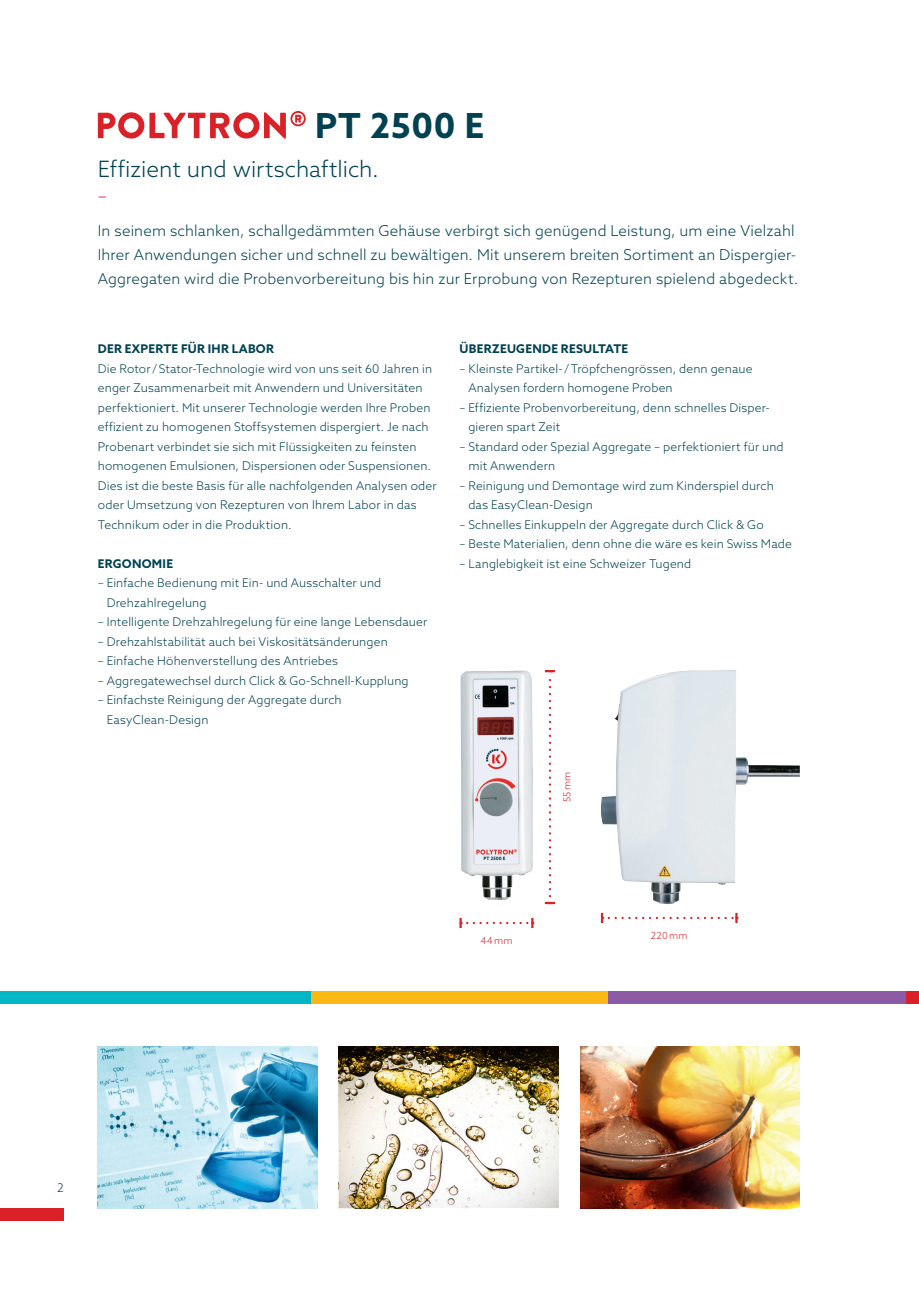
<style>
.page{position:relative;width:919px;height:1289px;background:#fff}
.page>*{position:absolute;margin:0;border:0;box-sizing:border-box;transform-origin:0 0}
.t1{font:700 34.5px "Azo Sans";letter-spacing:.02em;color:#004251}
.t2{font:300 22.5px "Azo Sans";color:#004251}
.t3{font:300 18px "Azo Sans";color:#da2128}
.t4{font:300 15px/24px "Azo Sans";letter-spacing:.01em;color:#004251}
.t5{font:300 12px/19.5px "Azo Sans";letter-spacing:.01em;color:#004251}
.t6{font:700 12px "Azo Sans";letter-spacing:.02em;color:#004251}
.t7{font:300 9.75px "Azo Sans";letter-spacing:.02em;color:#da2128}
</style>
<div class="page">
<svg style="left:98px;top:111px;width:208px;height:27px"></svg>
<div style="left:310px;top:991px;width:298px;height:12px;background:#fcb814"></div>
<div style="left:608px;top:991px;width:298px;height:12px;background:#8d5ba6"></div>
<div style="left:906px;top:991px;width:12px;height:12px;background:#da2128"></div>
<div style="left:0;top:991px;width:310px;height:12px;background:#00b7c5"></div>
<img style="left:460px;top:670px;width:73px;height:230px">
<img style="left:601px;top:670px;width:198px;height:234px">
<svg style="left:601px;top:912px;width:136px;height:11px"></svg>
<svg style="left:459px;top:918px;width:2px;height:10px"></svg>
<svg style="left:467px;top:918px;width:66px;height:10px"></svg>
<svg style="left:545px;top:670px;width:10px;height:234px"></svg>
<div style="left:0;top:1208px;width:64px;height:12px;background:#da2128"></div>
<img style="left:98px;top:1046px;width:219px;height:162px">
<img style="left:580px;top:1046px;width:219px;height:162px">
<img style="left:339px;top:1046px;width:219px;height:162px">
<h1 class="t1" style="left:315px;top:103px;width:170px">PT 2500 E</h1>
<h2 class="t2" style="left:98px;top:154px;width:282px">Effizient und wirtschaftlich.</h2>
<h3 class="t3" style="left:98px;top:184px;width:10px">–</h3>
<p class="t4" style="left:98px;top:218px;width:701px">In seinem schlanken, schallgedämmten Gehäuse verbirgt sich genügend Leistung, um eine Vielzahl<br>Ihrer Anwendungen sicher und schnell zu bewältigen. Mit unserem breiten Sortiment an Dispergier-<br>Aggregaten wird die Probenvorbereitung bis hin zur Erprobung von Rezepturen spielend abgedeckt.</p>
<p class="t6" style="left:98px;top:341px;width:177px">DER EXPERTE FÜR IHR LABOR</p>
<p class="t5" style="left:98px;top:358px;width:340px">Die Rotor /Stator-Technologie wird von uns seit 60 Jahren in enger Zusammenarbeit mit Anwendern und Universitäten perfektioniert. Mit unserer Technologie werden Ihre Proben effizient zu homogenen Stoffsystemen dispergiert. Je nach Probenart verbindet sie sich mit Flüssigkeiten zu feinsten homogenen Emulsionen, Dispersionen oder Suspensionen.<br>Dies ist die beste Basis für alle nachfolgenden Analysen oder oder Umsetzung von Rezepturen von Ihrem Labor in das Technikum oder in die Produktion.</p>
<p class="t6" style="left:98px;top:555px;width:77px">ERGONOMIE</p>
<p class="t5" style="left:107px;top:573px;width:276px;text-indent:-9px">– Einfache Bedienung mit Ein- und Ausschalter und<br>Drehzahlregelung</p>
<p class="t5" style="left:98px;top:612px;width:331px">– Intelligente Drehzahlregelung für eine lange Lebensdauer</p>
<p class="t5" style="left:98px;top:631px;width:291px">– Drehzahlstabilität auch bei Viskositätsänderungen</p>
<p class="t5" style="left:98px;top:651px;width:242px">– Einfache Höhenverstellung des Antriebes</p>
<p class="t5" style="left:98px;top:670px;width:312px">– Aggregatewechsel durch Click &amp; Go-Schnell-Kupplung</p>
<p class="t5" style="left:107px;top:690px;width:236px;text-indent:-9px">– Einfachste Reinigung der Aggregate durch<br>EasyClean-Design</p>
<p class="t6" style="left:459px;top:341px;width:170px">ÜBERZEUGENDE RESULTATE</p>
<p class="t5" style="left:468px;top:358px;width:285px;text-indent:-9px">– Kleinste Partikel- /Tröpfchengrössen, denn genaue<br>Analysen fordern homogene Proben</p>
<p class="t5" style="left:468px;top:397px;width:301px;text-indent:-9px">– Effiziente Probenvorbereitung, denn schnelles Disper&shy;gieren spart Zeit</p>
<p class="t5" style="left:468px;top:436px;width:317px;text-indent:-9px">– Standard oder Spezial Aggregate – perfektioniert für und mit Anwendern</p>
<p class="t5" style="left:468px;top:475px;width:307px;text-indent:-9px">– Reinigung und Demontage wird zum Kinderspiel durch das EasyClean-Design</p>
<p class="t5" style="left:459px;top:514px;width:306px">– Schnelles Einkuppeln der Aggregate durch Click &amp; Go</p>
<p class="t5" style="left:459px;top:534px;width:334px">– Beste Materialien, denn ohne die wäre es kein Swiss Made</p>
<p class="t5" style="left:459px;top:553px;width:233px">– Langlebigkeit ist eine Schweizer Tugend</p>
<p class="t7" style="left:560px;top:802px;width:32px;rotate:-90deg">55mm</p>
<p class="t7" style="left:480px;top:933px;width:34px">44mm</p>
<p class="t7" style="left:651px;top:928px;width:38px">220mm</p>
<p class="t5" style="left:57px;top:1177px;width:8px">2</p>
</div>
